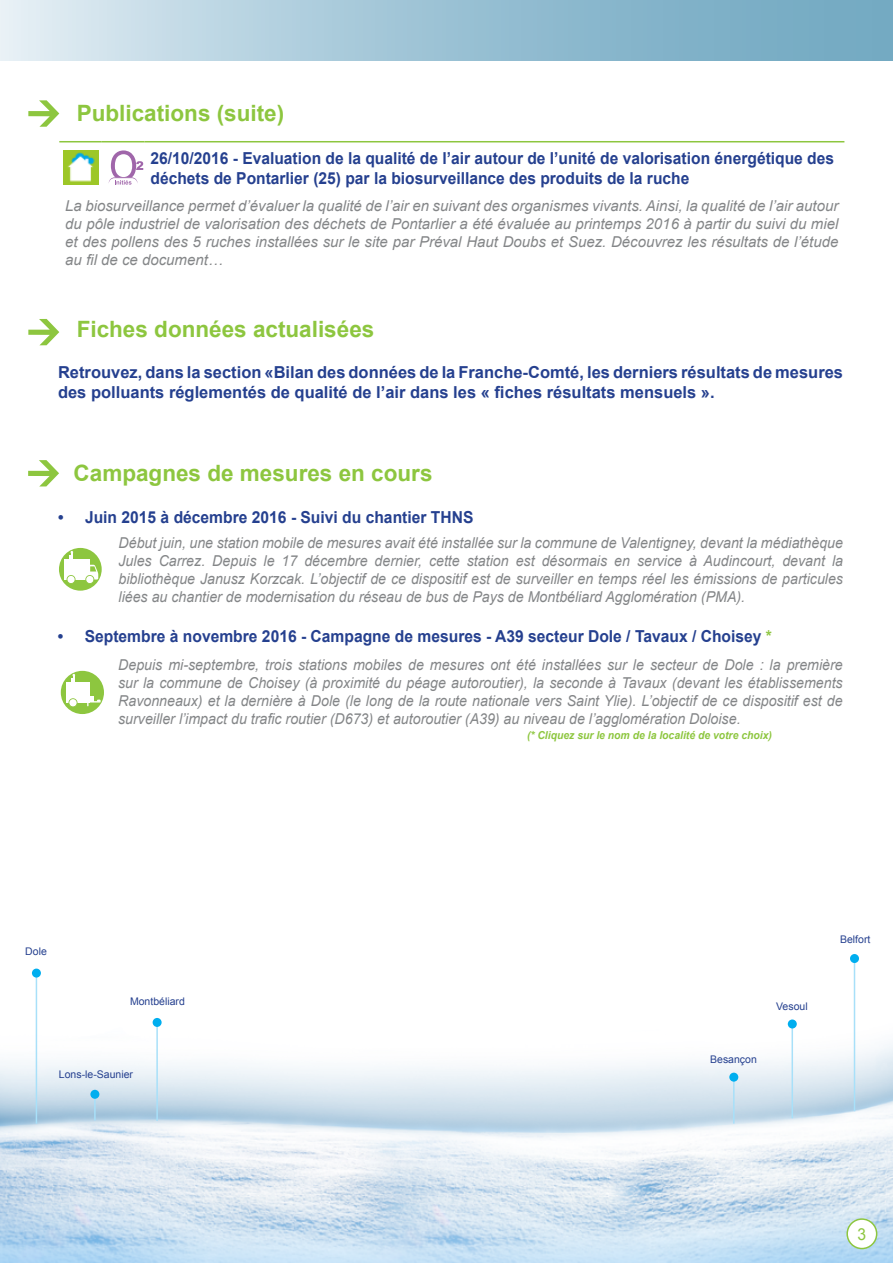
<style>
.page{position:relative;width:893px;height:1263px;background:#fff}
.page>*{position:absolute;margin:0;border:0;box-sizing:border-box;transform-origin:0 0}
.t1{font:700 22.5px "Arial";color:#8dc63f}
.t2{font:700 16.5px/19.8px "Arial";color:#25408f}
.t3{font:700 16.5px/19.8px "Arial";color:#25408f;scale:.94 1}
.t4{font:700 16.5px "Arial";color:#25408f;scale:.95 1}
.t5{font:16.5px "Arial";color:#8dc63f;scale:.94 1}
.t6{font:italic 15px/18px "Arial";color:#848688;text-align:justify;scale:.95 1}
.t7{font:italic 15px/18px "Arial";color:#848688;text-align:justify}
.t8{font:italic 700 10.95px "Arial";color:#8dc63f;scale:.95 1}
.t9{font:10.5px "Arial";color:#25408f}
.s1{color:#8dc63f}
</style>
<div class="page">
<img style="left:64px;top:150px;width:34px;height:35px">
<div style="left:0;top:0;width:893px;height:60px;background:linear-gradient(to right,#dce9f1,#66a2bd)"></div>
<img style="left:0;top:1014px;width:893px;height:249px">
<hr style="left:36px;top:974px;width:1px;height:150px;background:#a8e0f9">
<div style="left:32px;top:968px;width:9px;height:9px;background:#00aeef;border-radius:50%"></div>
<hr style="left:94px;top:1095px;width:2px;height:25px;background:#a8e0f9">
<div style="left:90px;top:1090px;width:9px;height:9px;background:#00aeef;border-radius:50%"></div>
<hr style="left:156px;top:1023px;width:2px;height:98px;background:#a8e0f9">
<div style="left:153px;top:1018px;width:9px;height:9px;background:#00aeef;border-radius:50%"></div>
<hr style="left:733px;top:1078px;width:2px;height:45px;background:#a8e0f9">
<div style="left:729px;top:1073px;width:9px;height:9px;background:#00aeef;border-radius:50%"></div>
<hr style="left:791px;top:1027px;width:2px;height:91px;background:#a8e0f9">
<div style="left:788px;top:1019px;width:9px;height:9px;background:#00aeef;border-radius:50%"></div>
<hr style="left:854px;top:960px;width:1px;height:151px;background:#a8e0f9">
<div style="left:850px;top:954px;width:9px;height:9px;background:#00aeef;border-radius:50%"></div>
<svg style="left:28px;top:319px;width:31px;height:26px"></svg>
<div style="left:847px;top:1219px;width:30px;height:29px;background:#fff;border-radius:50%"></div>
<div style="left:846px;top:1218px;width:31px;height:31px;border:2px solid #8dc63f;border-radius:50%"></div>
<svg style="left:28px;top:100px;width:31px;height:27px"></svg>
<hr style="left:59px;top:141px;width:42px;height:1px;background:#8dc63f">
<hr style="left:101px;top:141px;width:43px;height:1px;background:#8dc63f">
<hr style="left:144px;top:141px;width:700px;height:1px;background:#8dc63f">
<svg style="left:28px;top:460px;width:31px;height:26px"></svg>
<svg style="left:59px;top:548px;width:43px;height:43px"></svg>
<div style="left:64px;top:559px;width:26px;height:20px;background:#fff"></div>
<svg style="left:67px;top:551px;width:31px;height:33px"></svg>
<div style="left:61px;top:671px;width:43px;height:43px;background:#8dc63f;border-radius:50%"></div>
<div style="left:66px;top:682px;width:24px;height:21px;background:#fff"></div>
<svg style="left:68px;top:698px;width:10px;height:9px"></svg>
<svg style="left:71px;top:674px;width:4px;height:8px"></svg>
<svg style="left:87px;top:696px;width:14px;height:11px"></svg>
<svg style="left:109px;top:150px;width:34px;height:35px"></svg>
<h1 class="t1" style="left:77px;top:98px;width:209px">Publications (suite)</h1>
<p class="t3" style="left:150px;top:149px;width:729px">26/10/2016 - Evaluation de la qualité de l’air autour de l’unité de valorisation énergétique des déchets de Pontarlier (25) par la biosurveillance des produits de la ruche</p>
<p class="t7" style="left:65px;top:197px;width:775px">La biosurveillance permet d’évaluer la qualité de l’air en suivant des organismes vivants. Ainsi, la qualité de l’air autour du pôle industriel de valorisation des déchets de Pontarlier a été évaluée au printemps 2016 à partir du suivi du miel et des pollens des 5 ruches installées sur le site par Préval Haut Doubs et Suez. Découvrez les résultats de l’étude au fil de ce document…</p>
<h1 class="t1" style="left:77px;top:314px;width:299px">Fiches données actualisées</h1>
<p class="t2" style="left:58px;top:363px;width:787px">Retrouvez, dans la section «Bilan des données de la Franche-Comté, les derniers résultats de mesures des polluants réglementés de qualité de l’air dans les « fiches résultats mensuels ».</p>
<h1 class="t1" style="left:74px;top:458px;width:360px">Campagnes de mesures en cours</h1>
<p class="t4" style="left:58px;top:506px;width:439px">• Juin 2015 à décembre 2016 - Suivi du chantier THNS</p>
<p class="t6" style="left:119px;top:534px;width:764px">Début juin, une station mobile de mesures avait été installée sur la commune de Valentigney, devant la médiathèque Jules Carrez. Depuis le 17 décembre dernier, cette station est désormais en service à Audincourt, devant la bibliothèque Janusz Korzcak. L’objectif de ce dispositif est de surveiller en temps réel les émissions de particules liées au chantier de modernisation du réseau de bus de Pays de Montbéliard Agglomération (PMA).</p>
<p class="t4" style="left:58px;top:625px;width:753px">• Septembre à novembre 2016 - Campagne de mesures - A39 secteur Dole / Tavaux / Choisey <span class="s1">*</span></p>
<p class="t6" style="left:118px;top:656px;width:764px">Depuis mi-septembre, trois stations mobiles de mesures ont été installées sur le secteur de Dole : la première sur la commune de Choisey (à proximité du péage autoroutier), la seconde à Tavaux (devant les établissements Ravonneaux) et la dernière à Dole (le long de la route nationale vers Saint Ylie). L’objectif de ce dispositif est de surveiller l’impact du trafic routier (D673) et autoroutier (A39) au niveau de l’agglomération Doloise.</p>
<p class="t8" style="left:527px;top:728px;width:259px">(* Cliquez sur le nom de la localité de votre choix)</p>
<p class="t9" style="left:25px;top:945px;width:23px">Dole</p>
<p class="t9" style="left:130px;top:994px;width:56px">Montbéliard</p>
<p class="t9" style="left:59px;top:1068px;width:76px">Lons-le-Saunier</p>
<p class="t9" style="left:710px;top:1052px;width:48px">Besançon</p>
<p class="t9" style="left:776px;top:999px;width:33px">Vesoul</p>
<p class="t9" style="left:840px;top:932px;width:32px">Belfort</p>
<p class="t5" style="left:858px;top:1223px;width:11px">3</p>
</div>
